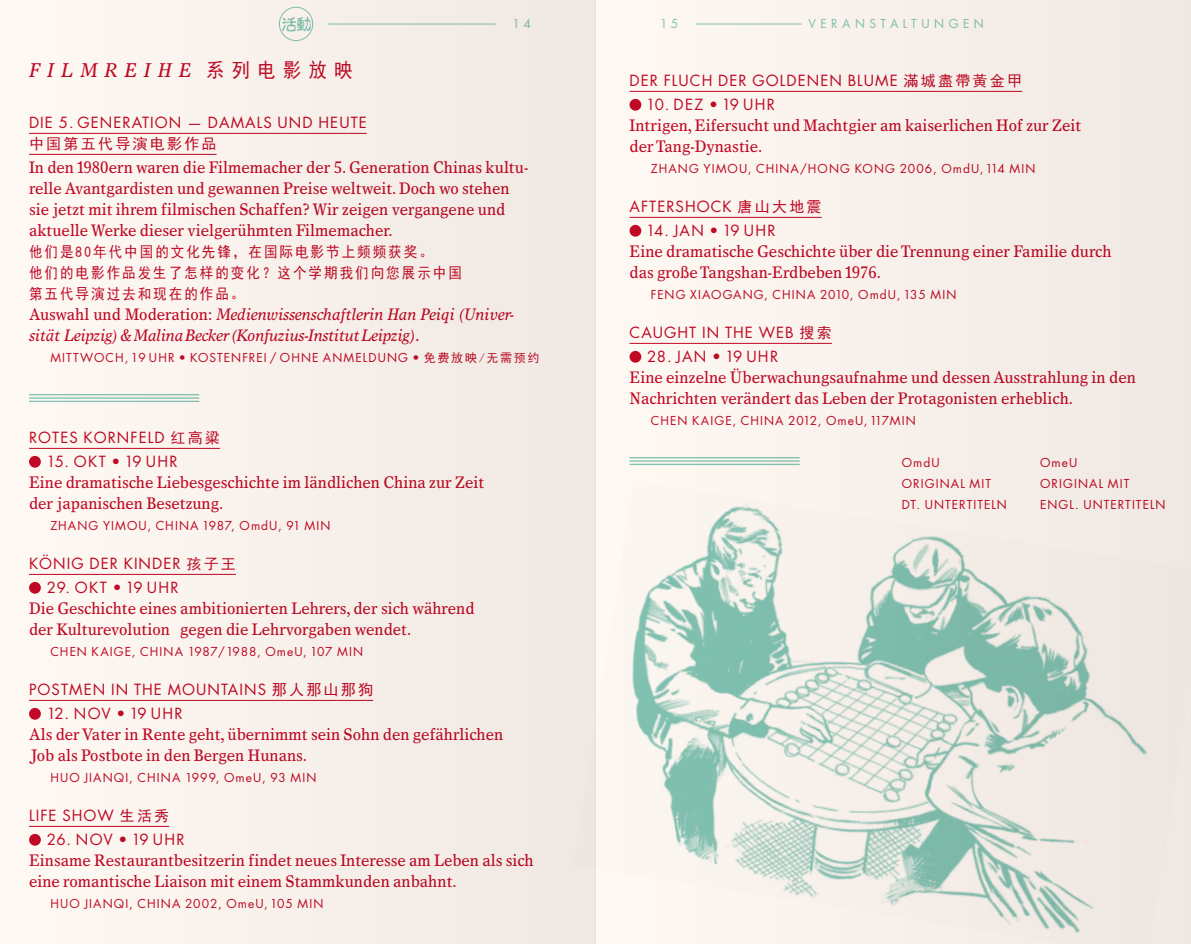
<style>
.page{position:relative;width:1191px;height:944px;background:#fff}
.page>*{position:absolute;margin:0;border:0;box-sizing:border-box;transform-origin:0 0}
.t1{font:20px "Sim Hei";letter-spacing:.425em;color:#c10a27;scale:.9 1}
.t2{font:italic 20px "Times Europa";color:#c10a27;scale:.9 1}
.t3{font:16.8px/21px "Times Europa";color:#c10a27;scale:.9 1}
.t4{font:italic 16.8px/21px "Times Europa";letter-spacing:-.005em;color:#c10a27;scale:.9 1}
.t5{font:15px "Futura";letter-spacing:.07em;color:#c10a27}
.t6{font:15px/21px "Sim Hei";letter-spacing:.15em;color:#c10a27;scale:.9 1}
.t7{font:15px "Sim Hei";letter-spacing:.15em;color:#c10a27}
.t8{font:12px/21px "Futura";letter-spacing:.09em;color:#c10a27}
.t9{font:12px "Futura";letter-spacing:.37em;color:#83c8bb}
.t10{font:12px "Sim Hei";letter-spacing:.14em;color:#c10a27}
.s1{font-family:"Times Europa";font-style:italic}
.s2{font-style:normal}
.s3{font-family:"Futura"}
.s4{font-family:"Sim Hei"}
</style>
<div class="page">
<svg style="left:595px;top:0;width:596px;height:944px"></svg>
<div style="left:0;top:0;width:595px;height:944px;background:#f7f0eb"></div>
<p class="t9" style="left:512px;top:16px;width:20px">1 4</p>
<p class="t9" style="left:660px;top:16px;width:20px">1 5</p>
<p class="t9" style="left:808px;top:16px;width:177px">VERANSTALTUNGEN</p>
<p class="t2" style="left:29px;top:59px;width:58px">Filmr</p>
<p class="t1" style="left:124px;top:60px;width:255px"><span class="s1">eih e</span> 系列电影放映</p>
<p class="t5" style="left:29px;top:113px;width:191px">DIE 5. GENERATION — DAMALS</p>
<p class="t5" style="left:278px;top:113px;width:91px">UND HEUTE</p>
<p class="t7" style="left:29px;top:136px;width:189px">中国第五代导演电影作品</p>
<p class="t3" style="left:29px;top:157px;width:556px">In den 1980ern waren die Filmemacher der 5. Generation Chinas kultu&shy;relle Avantgardisten und gewannen Preise weltweit. Doch wo stehen sie jetzt mit ihrem filmischen Schaffen? Wir zeigen vergangene und aktuelle Werke dieser vielgerühmten Filmemacher.</p>
<p class="t6" style="left:29px;top:242px;width:482px">他们是80年代中国的文化先锋，在国际电影节上频频获奖。<br>他们的电影作品发生了怎样的变化？这个学期我们向您展示中国第五代导演过去和现在的作品。</p>
<p class="t4" style="left:29px;top:304px;width:540px"><span class="s2">Auswahl und Moderation:</span> Medienwissenschaftlerin Han Peiqi (Univer&shy;sität Leipzig) &amp; Malina Becker (Konfuzius-Institut Leipzig).</p>
<p class="t8" style="left:50px;top:348px;width:321px">MITTWOCH, 19 UHR • KOSTENFREI / OHNE ANMELDU</p>
<p class="t10" style="left:387px;top:352px;width:154px"><span class="s3">NG •</span> 免费放映/无需预约</p>
<p class="t5" style="left:29px;top:428px;width:192px">ROTES KORNFELD <span class="s4">红高粱</span></p>
<p class="t5" style="left:47px;top:452px;width:121px">15. OKT • 19 UHR</p>
<p class="t3" style="left:29px;top:472px;width:507px">Eine dramatische Liebesgeschichte im ländlichen China zur Zeit der japanischen Besetzung.</p>
<p class="t8" style="left:50px;top:516px;width:282px">ZHANG YIMOU, CHINA 1987, OMDU, 91 MIN</p>
<p class="t5" style="left:29px;top:554px;width:208px">KÖNIG DER KINDER <span class="s4">孩子王</span></p>
<p class="t5" style="left:47px;top:578px;width:123px">29. OKT • 19 UHR</p>
<p class="t3" style="left:29px;top:598px;width:496px">Die Geschichte eines ambitionierten Lehrers, der sich während der Kulturevolution gegen die Lehrvorgaben wendet.</p>
<p class="t8" style="left:50px;top:642px;width:314px">CHEN KAIGE, CHINA 1987/1988, OMEU, 107 MIN</p>
<p class="t5" style="left:29px;top:680px;width:345px">POSTMEN IN THE MOUNTAINS <span class="s4">那人那山那狗</span></p>
<p class="t5" style="left:47px;top:704px;width:126px">12. NOV • 19 UHR</p>
<p class="t3" style="left:29px;top:724px;width:528px">Als der Vater in Rente geht, übernimmt sein Sohn den gefährlichen<br>Job als Postbote in den Bergen Hunans.</p>
<p class="t8" style="left:50px;top:768px;width:268px">H UO JIANQI, CHINA 1999, OMEU, 93 MIN</p>
<p class="t5" style="left:29px;top:806px;width:142px">LIFE SHOW <span class="s4">生活秀</span></p>
<p class="t5" style="left:47px;top:830px;width:128px">26. NOV • 19 UHR</p>
<p class="t3" style="left:29px;top:850px;width:562px">Einsame Restaurantbesitzerin findet neues Interesse am Leben als sich eine romantische Liaison mit einem Stammkunden anbahnt.</p>
<p class="t8" style="left:50px;top:894px;width:274px">H UO JIANQI, CHINA 2002, OMEU,105 MIN</p>
<p class="t5" style="left:629px;top:71px;width:394px">DER FLUCH DER GOLDENEN BLUME <span class="s4">滿城盡帶黃金甲</span></p>
<p class="t5" style="left:646px;top:95px;width:120px">10. DEZ • 19 UHR</p>
<p class="t3" style="left:629px;top:115px;width:503px">Intrigen, Eifersucht und Machtgier am kaiserlichen Hof zur Zeit der Tang-Dynastie.</p>
<p class="t8" style="left:651px;top:159px;width:386px">ZHANG YIMOU, CHINA/HONG KONG 2006, OMDU,114 MIN</p>
<p class="t5" style="left:629px;top:197px;width:194px">AFTERSHOCK <span class="s4">唐山大地震</span></p>
<p class="t5" style="left:646px;top:221px;width:120px">14. JAN • 19 UHR</p>
<p class="t3" style="left:629px;top:241px;width:537px">Eine dramatische Geschichte über die Trennung einer Familie durch das große Tangshan-Erdbeben 1976.</p>
<p class="t8" style="left:651px;top:285px;width:307px">FENG XIAOGANG, CHINA 2010, OMDU, 135 MIN</p>
<p class="t5" style="left:629px;top:323px;width:204px">CAUGHT IN THE WEB <span class="s4">搜索</span></p>
<p class="t5" style="left:647px;top:347px;width:122px">28. JAN • 19 UHR</p>
<p class="t3" style="left:629px;top:367px;width:564px">Eine einzelne Überwachungsaufnahme und dessen Ausstrahlung in den<br>Nachrichten verändert das Leben der Protagonisten erheblich.</p>
<p class="t8" style="left:651px;top:411px;width:266px">CHEN KAIGE, CHINA 2012, OMEU,117MIN</p>
<p class="t8" style="left:901px;top:453px;width:107px">OMDU<br>ORIGINAL MIT<br>DT. U NTERTITELN</p>
<p class="t8" style="left:1040px;top:453px;width:127px">OMEU<br>ORIGINAL MIT<br>ENGL. UNTERTITELN</p>
</div>
